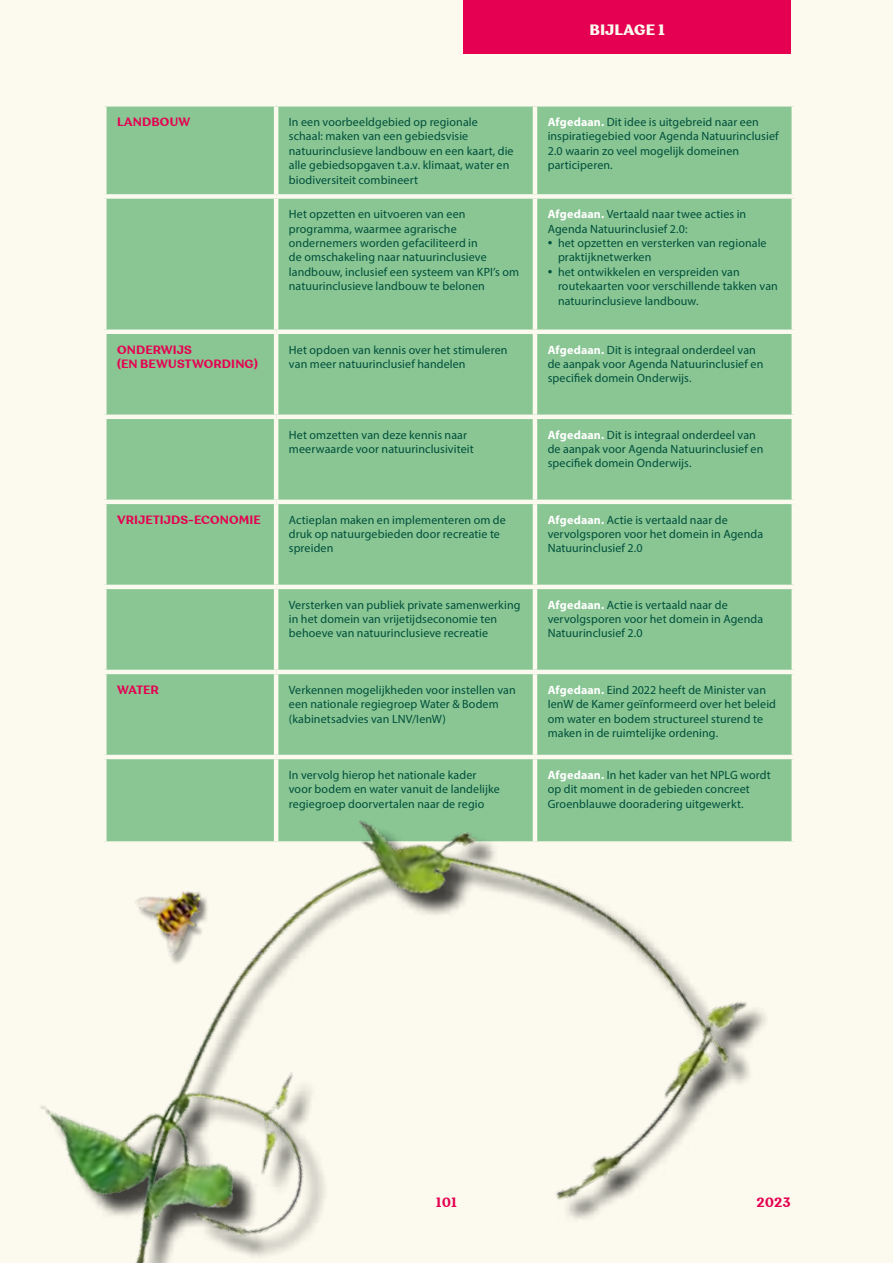
<style>
.page{position:relative;width:893px;height:1263px;background:#fcfaee}
.page>*{position:absolute;margin:0;border:0;box-sizing:border-box;transform-origin:0 0}
.t1{font:800 15px "Garbata";letter-spacing:.005em;color:#fcfaee}
.t2{font:700 13.5px "Garbata";color:#e50051}
.t3{font:12px/14.4px "Myriad Pro";letter-spacing:.01em;color:#004f3c}
.t4{font:700 12px/14.4px "Garbata";letter-spacing:.015em;color:#e50051}
.s1{font-weight:700;color:#fff}
.s2{font-size:16.5px}
</style>
<div class="page">
<div style="left:107px;top:107px;width:684px;height:420px;background:#89c693"></div>
<hr style="left:274px;top:107px;width:4px;height:87px;background:#fcfaee">
<hr style="left:533px;top:107px;width:4px;height:87px;background:#fcfaee">
<div style="left:102px;top:194px;width:174px;height:5px;background:#fcfaee"></div>
<div style="left:276px;top:194px;width:259px;height:5px;background:#fcfaee"></div>
<hr style="left:274px;top:199px;width:4px;height:130px;background:#fcfaee">
<div style="left:535px;top:194px;width:261px;height:5px;background:#fcfaee"></div>
<hr style="left:533px;top:199px;width:4px;height:130px;background:#fcfaee">
<div style="left:102px;top:329px;width:174px;height:5px;background:#fcfaee"></div>
<div style="left:276px;top:329px;width:259px;height:5px;background:#fcfaee"></div>
<hr style="left:274px;top:334px;width:4px;height:81px;background:#fcfaee">
<div style="left:535px;top:329px;width:261px;height:5px;background:#fcfaee"></div>
<hr style="left:533px;top:334px;width:4px;height:81px;background:#fcfaee">
<hr style="left:102px;top:415px;width:174px;height:4px;background:#fcfaee">
<hr style="left:276px;top:415px;width:259px;height:4px;background:#fcfaee">
<hr style="left:274px;top:419px;width:4px;height:81px;background:#fcfaee">
<hr style="left:535px;top:415px;width:261px;height:4px;background:#fcfaee">
<hr style="left:533px;top:419px;width:4px;height:81px;background:#fcfaee">
<hr style="left:102px;top:500px;width:174px;height:4px;background:#fcfaee">
<hr style="left:276px;top:500px;width:259px;height:4px;background:#fcfaee">
<hr style="left:274px;top:504px;width:4px;height:81px;background:#fcfaee">
<hr style="left:535px;top:500px;width:261px;height:4px;background:#fcfaee">
<hr style="left:533px;top:504px;width:4px;height:81px;background:#fcfaee">
<div style="left:463px;top:0;width:328px;height:53px;background:#e50051"></div>
<img style="left:40px;top:527px;width:754px;height:736px">
<img style="left:95px;top:836px;width:159px;height:156px">
<p class="t1" style="left:589px;top:18px;width:77px">BIJLAGE 1</p>
<p class="t4" style="left:117px;top:114px;width:75px">LANDBOUW</p>
<p class="t3" style="left:289px;top:115px;width:226px">In een voorbeeldgebied op regionale schaal: maken van een gebiedsvisie natuurinclusieve landbouw en een kaart, die alle gebiedsopgaven t.a.v. klimaat, water en biodiversiteit combineert</p>
<p class="t3" style="left:548px;top:115px;width:232px"><span class="s1">Afgedaan.</span> Dit idee is uitgebreid naar een inspiratiegebied voor Agenda Natuurinclusief 2.0 waarin zo veel mogelijk domeinen participeren.</p>
<p class="t3" style="left:289px;top:207px;width:232px">Het opzetten en uitvoeren van een programma, waarmee agrarische ondernemers worden gefaciliteerd in<br>de omschakeling naar natuurinclusieve landbouw, inclusief een systeem van KPI’s om natuurinclusieve landbouw te belonen</p>
<p class="t3" style="left:548px;top:207px;width:200px"><span class="s1">Afgedaan.</span> Vertaald naar twee acties in<br>Agenda Natuurinclusief 2.0:</p>
<p class="t3" style="left:558px;top:236px;width:210px;text-indent:-10px"><span class="s2">•</span> het opzetten en versterken van regionale praktijknetwerken</p>
<p class="t3" style="left:558px;top:264px;width:221px;text-indent:-10px"><span class="s2">•</span> het ontwikkelen en verspreiden van routekaarten voor verschillende takken van natuurinclusieve landbouw.</p>
<p class="t4" style="left:117px;top:342px;width:142px">ONDERWIJS<br>(EN BEWUSTWORDING)</p>
<p class="t3" style="left:289px;top:342px;width:220px">Het opdoen van kennis over het stimuleren van meer natuurinclusief handelen</p>
<p class="t3" style="left:548px;top:342px;width:217px"><span class="s1">Afgedaan.</span> Dit is integraal onderdeel van de aanpak voor Agenda Natuurinclusief en specifiek domein Onderwijs.</p>
<p class="t3" style="left:289px;top:427px;width:186px">Het omzetten van deze kennis naar meerwaarde voor natuurinclusiviteit</p>
<p class="t3" style="left:548px;top:427px;width:217px"><span class="s1">Afgedaan.</span> Dit is integraal onderdeel van de aanpak voor Agenda Natuurinclusief en specifiek domein Onderwijs.</p>
<p class="t4" style="left:117px;top:512px;width:145px">VRIJETIJDS-ECONOMIE</p>
<p class="t3" style="left:289px;top:512px;width:218px">Actieplan maken en implementeren om de druk op natuurgebieden door recreatie te spreiden</p>
<p class="t3" style="left:548px;top:512px;width:217px"><span class="s1">Afgedaan.</span> Actie is vertaald naar de vervolgsporen voor het domein in Agenda<br>Natuurinclusief 2.0</p>
<p class="t3" style="left:289px;top:597px;width:233px">Versterken van publiek private samenwerking in het domein van vrijetijdseconomie ten behoeve van natuurinclusieve recreatie</p>
<p class="t3" style="left:548px;top:597px;width:217px"><span class="s1">Afgedaan.</span> Actie is vertaald naar de vervolgsporen voor het domein in Agenda<br>Natuurinclusief 2.0</p>
<p class="t4" style="left:117px;top:682px;width:43px">WATER</p>
<p class="t3" style="left:289px;top:682px;width:228px">Verkennen mogelijkheden voor instellen van een nationale regiegroep Water &amp; Bodem (kabinetsadvies van LNV/IenW)</p>
<p class="t3" style="left:548px;top:682px;width:230px"><span class="s1">Afgedaan.</span> Eind 2022 heeft de Minister van IenW de Kamer geïnformeerd over het beleid om water en bodem structureel sturend te maken in de ruimtelijke ordening.</p>
<p class="t3" style="left:289px;top:767px;width:212px">In vervolg hierop het nationale kader voor bodem en water vanuit de landelijke regiegroep doorvertalen naar de regio</p>
<p class="t3" style="left:548px;top:767px;width:224px"><span class="s1">Afgedaan.</span> In het kader van het NPLG wordt op dit moment in de gebieden concreet<br>Groenblauwe dooradering uitgewerkt.</p>
<p class="t2" style="left:436px;top:1192px;width:23px">101</p>
<p class="t2" style="left:756px;top:1192px;width:36px">2023</p>
</div>
